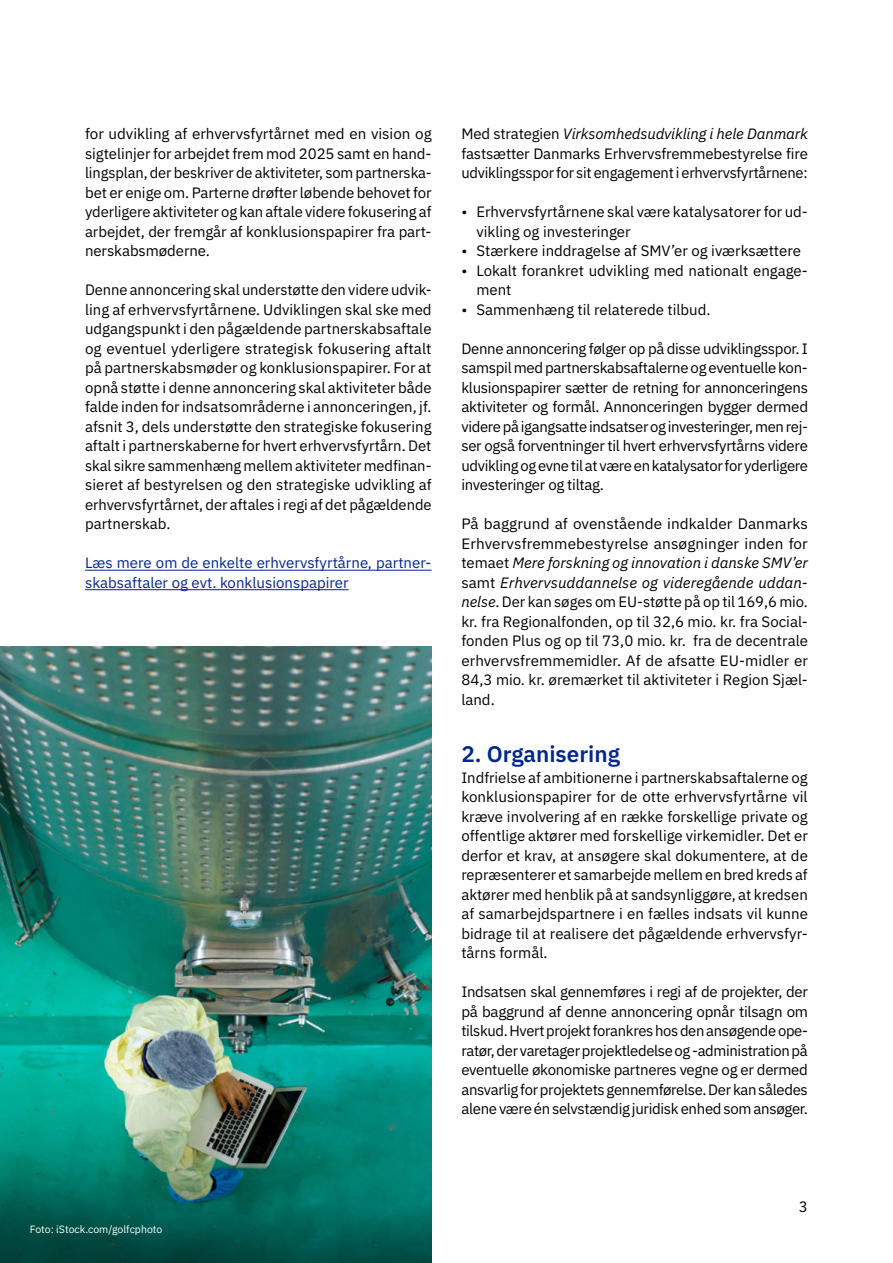
<style>
.page{position:relative;width:893px;height:1263px;background:#fff}
.page>*{position:absolute;margin:0;border:0;box-sizing:border-box;transform-origin:0 0}
.t1{font:600 22.5px "IBM Plex Sans";color:#002691}
.t2{font:15px/19.5px "IBM Plex Sans";letter-spacing:-.005em;color:#000;text-align:justify}
.t3{font:15px "IBM Plex Sans";color:#002691}
.t4{font:15px "IBM Plex Sans";letter-spacing:-.025em;color:#000}
.t5{font:italic 15px "IBM Plex Sans";color:#000}
.t6{font:10.5px "IBM Plex Sans";color:#fff}
.s1{font-family:"IBM Plex Sans 2"}
.s2{font-style:italic}
.s3{font-style:normal}
</style>
<div class="page">
<hr style="left:85px;top:570px;width:347px;height:1px;background:#002691">
<hr style="left:85px;top:589px;width:264px;height:1px;background:#002691">
<img style="left:0;top:646px;width:432px;height:617px">
<p class="t2" style="left:85px;top:123px;width:348px">for udvikling af erhvervsfyrtårnet med en vision og sigtelinjer for arbejdet frem mod 2025 samt en hand&shy;lingsplan, der beskriver de aktiviteter, som partnerska&shy;bet er enige om. Parterne drøfter løbende behovet for yderligere aktiviteter og kan aftale videre fokusering af arbejdet, der fremgår af konklusionspapirer fra part&shy;nerskabsmøderne.</p>
<p class="t2" style="left:85px;top:279px;width:348px">Denne annoncering skal understøtte den videre udvik-</p>
<p class="t2" style="left:85px;top:298px;width:348px">ling af erhvervsfyrtårnene. Udviklingen skal ske med udgangspunkt i den pågældende partnerskabsaftale og eventuel yderligere strategisk fokusering aftalt på partnerskabsmøder og konklusionspapirer. For at opnå støtte i denne annoncering skal aktiviteter både falde inden for indsatsområderne i annonceringen, jf. afsnit 3, dels understøtte den strategiske fokusering aftalt i partnerskaberne for hvert erhvervsfyrtårn. Det</p>
<p class="t2" style="left:85px;top:474px;width:348px">sieret af bestyrelsen og den strategiske udvikling af erhvervsfyrtårnet, der aftales i regi af det pågældende partnerskab.</p>
<p class="t2" style="left:85px;top:454px;width:348px">skal sikre sammenhæng mellem aktiviteter medfina<span class="s1">n</span>-</p>
<p class="t3" style="left:85px;top:551px;width:348px">Læs mere om de enkelte erhvervsfyrtårne, partner-</p>
<p class="t3" style="left:85px;top:571px;width:265px">skabsaftaler og evt. konklusionspapirer</p>
<p class="t2" style="left:461px;top:123px;width:348px">Med strategien <span class="s2">Virksomhedsudvikling i hele Danmark </span>fastsætter Danmarks Erhvervsfremmebestyrelse fi<span class="s1">r</span>e udviklingsspor for sit engagement i erhvervsfyrtårnene:</p>
<p class="t2" style="left:461px;top:201px;width:348px">• Erhvervsfyrtårnene skal være katalysatorer for ud-</p>
<p class="t2" style="left:476px;top:220px;width:156px">vikling og investeringer</p>
<p class="t2" style="left:461px;top:240px;width:341px">• Stærkere inddragelse af SMV’er og iværksættere</p>
<p class="t2" style="left:476px;top:279px;width:37px">ment</p>
<p class="t2" style="left:461px;top:298px;width:251px">• Sammenhæng til relaterede tilbud.</p>
<p class="t2" style="left:461px;top:337px;width:348px">Denne annoncering følger op på disse udviklingsspor. I</p>
<p class="t2" style="left:461px;top:376px;width:348px">klusionspapirer sætter de retning for annonceringens aktiviteter og formål. Annonceringen bygger dermed</p>
<p class="t2" style="left:461px;top:435px;width:348px">ser også forventninger til hvert erhvervs fyrtårns videre udvikling og evne til at være en katalysator for yderligere investeringer og tiltag.</p>
<p class="t2" style="left:461px;top:513px;width:348px">På baggrund af ovenstående indkalder Danmarks Erhvervsfremmebestyrelse ansøgninger inden for temaet <span class="s2">Mere forskning og innovation i danske SMV’er</span></p>
<p class="t2" style="left:461px;top:591px;width:348px"><span class="s2">nelse</span>. Der kan søges om EU-støtte på op til 169,6 mio.</p>
<p class="t2" style="left:461px;top:630px;width:348px">fonden Plus og op til 73,0 mio. kr. fra de decentrale erhvervs fremmemidler. Af de afsatte EU-midler er</p>
<p class="t2" style="left:461px;top:688px;width:35px">land.</p>
<p class="t2" style="left:461px;top:259px;width:348px">• Lokalt forankret udvikling med nationalt engage-</p>
<p class="t2" style="left:461px;top:357px;width:348px">samspil med partnerskabsaftalerne og eventuelle kon-</p>
<p class="t2" style="left:461px;top:415px;width:348px">videre på igangsatte indsatser og investeringer, men rej-</p>
<p class="t5" style="left:461px;top:571px;width:348px"><span class="s3">samt</span> Erhvervsuddannelse og videregående uddan-</p>
<p class="t2" style="left:461px;top:610px;width:348px">kr. fra Regionalfonden, op til 32,6 mio. kr. fra Social-</p>
<p class="t2" style="left:461px;top:669px;width:348px">84,3 mio. kr. øremærket til aktiviteter i Region Sjæl-</p>
<h1 class="t1" style="left:461px;top:736px;width:160px">2. Organisering</h1>
<p class="t2" style="left:461px;top:766px;width:348px">Indfrielse af ambitionerne i partnerskabsaftalerne og konklusionspapirer for de otte erhvervsfyrtårne vil kræve involvering af en række forskellige private og offentlige aktører med forskellige virkemidler. Det er derfor et krav, at ansøgere skal dokumentere, at de repræsenterer et samarbejde mellem en bred kreds af aktører med henblik på at sandsynliggøre, at kredsen af samarbejdspartnere i en fælles indsats vil kunne</p>
<p class="t2" style="left:461px;top:942px;width:88px">tårns formål.</p>
<p class="t2" style="left:461px;top:981px;width:348px">Indsatsen skal gennemføres i regi af de projekter, der på baggrund af denne annoncering opnår tilsagn om</p>
<p class="t2" style="left:461px;top:1039px;width:348px">ratør, der varetager projektledelse og -administration på eventuelle økonomiske partneres vegne og er dermed ansvarlig for projektets gennemførelse. Der kan således alene være én selvstændig juridisk enhed som ansøger.</p>
<p class="t2" style="left:461px;top:922px;width:348px">bidrage til at realisere det pågældende erhvervsfyr-</p>
<p class="t4" style="left:461px;top:1019px;width:348px">tilskud. Hvert projekt forankres hos den ansøgende ope-</p>
<p class="t6" style="left:30px;top:1221px;width:134px">Foto: iStock.com/golfcphoto</p>
<p class="t2" style="left:799px;top:1195px;width:10px">3</p>
</div>
